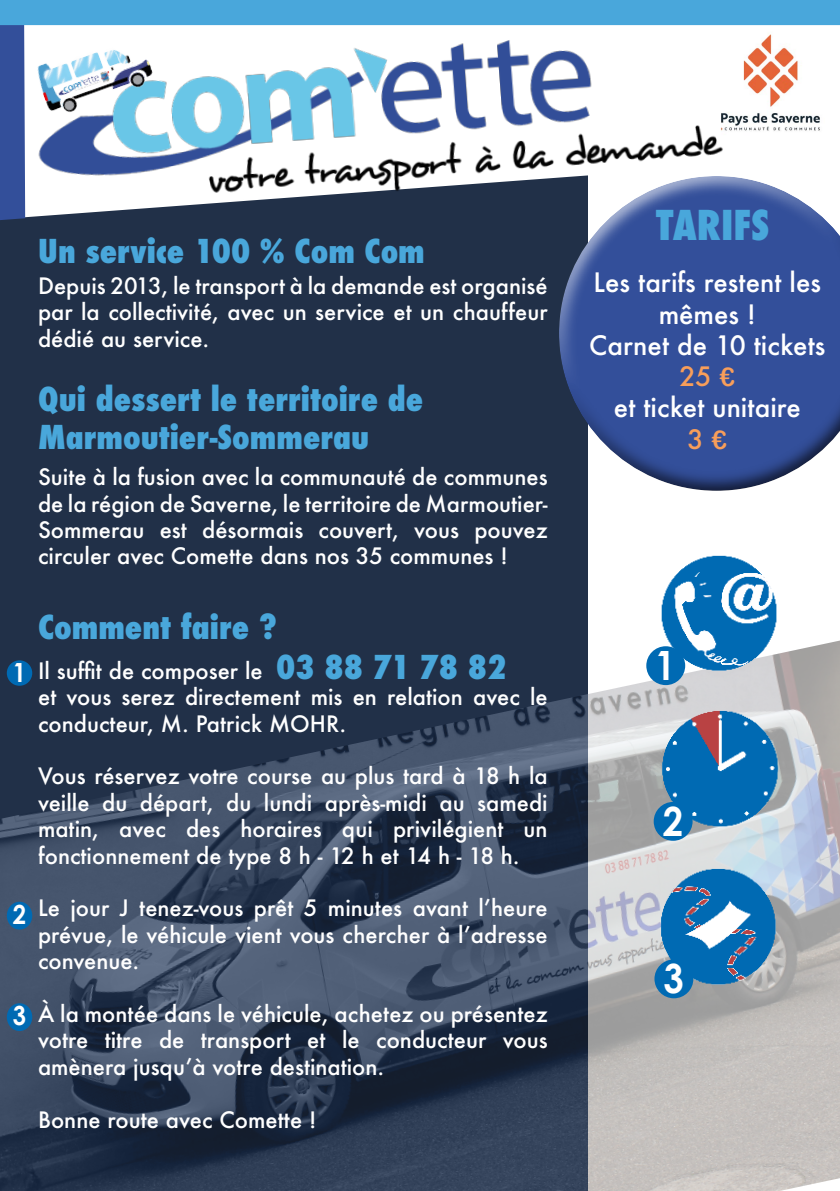
<style>
.page{position:relative;width:840px;height:1191px;background:#fff}
.page>*{position:absolute;margin:0;border:0;box-sizing:border-box;transform-origin:0 0}
.t1{font:700 40.4px "Century Gothic";color:#fff;scale:.9 1}
.t2{font:800 condensed 40px "Futura";color:#49a7db}
.t3{font:800 condensed 32px "Futura";color:#49a7db}
.t4{font:700 26.4px "Century Gothic";color:#fff;scale:.9 1}
.t5{font:500 26px/31.2px "Futura";color:#fff;text-align:center}
.t6{font:500 26px "Futura";color:#f89e5a}
.t7{font:500 22px/26.4px "Futura";color:#fff;text-align:justify}
.s1{font-weight:800;font-stretch:condensed;font-size:32px;color:#49a7db}
.s2{color:#f89e5a}
.s3{font-family:"Arial Rounded MT Bold";font-weight:400;color:#f89e5a}
.s4{font-family:"Arial Rounded MT Bold";font-weight:400}
</style>
<div class="page">
<div style="left:0;top:72px;width:587px;height:1119px;background:#213048"></div>
<img style="left:0;top:639px;width:839px;height:552px">
<div style="left:557px;top:222px;width:282px;height:270px;background:#231f20;opacity:.75"></div>
<svg style="left:0;top:0;width:839px;height:220px"></svg>
<img style="left:10px;top:10px;width:740px;height:223px">
<img style="left:30px;top:24px;width:132px;height:105px">
<div style="left:7px;top:660px;width:25px;height:26px;background:#006ab3;border-radius:50%"></div>
<div style="left:7px;top:901px;width:25px;height:28px;background:#006ab3;border-radius:50%"></div>
<div style="left:7px;top:1003px;width:25px;height:28px;background:#006ab3;border-radius:50%"></div>
<img style="left:615px;top:555px;width:173px;height:138px">
<div style="left:646px;top:646px;width:38px;height:39px;background:#006ab3;border-radius:50%"></div>
<img style="left:624px;top:700px;width:172px;height:148px">
<div style="left:653px;top:802px;width:39px;height:38px;background:#006ab3;border-radius:50%"></div>
<img style="left:632px;top:857px;width:165px;height:149px">
<div style="left:654px;top:959px;width:39px;height:39px;background:#006ab3;border-radius:50%"></div>
<img style="left:715px;top:27px;width:109px;height:109px">
<p class="t3" style="left:38px;top:229px;width:388px">Un service 100 % Com Com</p>
<p class="t7" style="left:38px;top:272px;width:511px">Depuis 2013, le transport à la demande est organisé par la collectivité, avec un service et un chauffeur dédié au service.</p>
<p class="t3" style="left:38px;top:377px;width:386px">Qui dessert le territoire de</p>
<p class="t3" style="left:38px;top:415px;width:332px">Marmoutier-Sommerau</p>
<p class="t7" style="left:38px;top:463px;width:511px">Suite à la fusion avec la communauté de communes de la région de Saverne, le territoire de Marmoutier-Sommerau est désormais couvert, vous pouvez circuler avec Comette dans nos 35 communes !</p>
<p class="t4" style="left:13px;top:652px;width:16px">1</p>
<p class="t4" style="left:13px;top:894px;width:16px">2</p>
<p class="t4" style="left:13px;top:995px;width:16px">3</p>
<p class="t3" style="left:38px;top:605px;width:240px">Comment faire ?</p>
<p class="t7" style="left:38px;top:657px;width:469px">Il suffit de composer le <span class="s1">03 88 71 78 82</span></p>
<p class="t7" style="left:38px;top:683px;width:511px">et vous serez directement mis en relation avec le conducteur, M. Patrick MOHR.</p>
<p class="t7" style="left:38px;top:762px;width:511px">Vous réservez votre course au plus tard à 18 h la veille du départ, du lundi après-midi au samedi matin, avec des horaires qui privilégient un fonctionnement de type 8 h - 12 h et 14 h - 18 h.</p>
<p class="t7" style="left:38px;top:894px;width:511px">Le jour J tenez-vous prêt 5 minutes avant l’heure prévue, le véhicule vient vous chercher à l’adresse convenue.</p>
<p class="t7" style="left:38px;top:1000px;width:511px">À la montée dans le véhicule, achetez ou présentez votre titre de transport et le conducteur vous amènera jusqu’à votre destination.</p>
<p class="t7" style="left:38px;top:1106px;width:280px">Bonne route avec Comette !</p>
<p class="t2" style="left:656px;top:198px;width:115px">TARIFS</p>
<p class="t5" style="left:593px;top:267px;width:229px">Les tarifs restent les mêmes !</p>
<p class="t5" style="left:589px;top:329px;width:237px">Carnet de 10 tickets<br><span class="s2">25</span> <span class="s3">€</span></p>
<p class="t5" style="left:613px;top:392px;width:188px">et ticket unitaire</p>
<p class="t6" style="left:687px;top:421px;width:41px">3 <span class="s4">€</span></p>
<p class="t1" style="left:655px;top:634px;width:24px">1</p>
<p class="t1" style="left:662px;top:790px;width:24px">2</p>
<p class="t1" style="left:663px;top:947px;width:24px">3</p>
</div>
